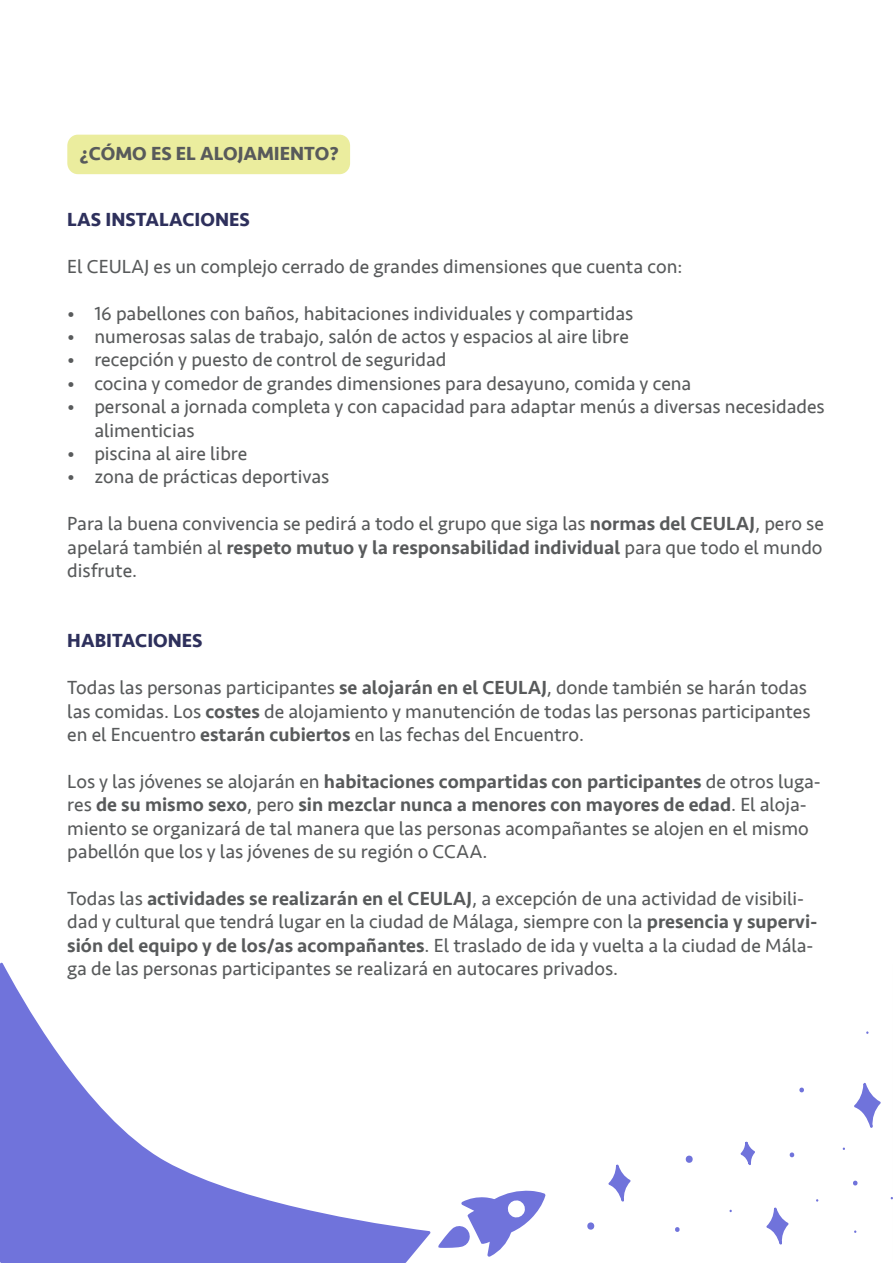
<style>
.page{position:relative;width:893px;height:1263px;background:#fff}
.page>*{position:absolute;margin:0;border:0;box-sizing:border-box;transform-origin:0 0}
.t1{font:19.5px/23.4px "Seravek";color:#585a5b}
.t2{font:700 19.5px "Seravek";color:#2e305c}
.t3{font:700 19.5px "Seravek";color:#585a5b}
.s1{font-weight:500}
</style>
<div class="page">
<svg style="left:438px;top:1190px;width:108px;height:67px"></svg>
<svg style="left:0;top:962px;width:431px;height:301px"></svg>
<svg style="left:854px;top:1082px;width:27px;height:46px"></svg>
<svg style="left:766px;top:1207px;width:23px;height:38px"></svg>
<svg style="left:740px;top:1141px;width:15px;height:24px"></svg>
<svg style="left:608px;top:1164px;width:23px;height:38px"></svg>
<svg style="left:685px;top:1155px;width:8px;height:8px"></svg>
<svg style="left:587px;top:1222px;width:8px;height:7px"></svg>
<svg style="left:799px;top:1087px;width:5px;height:5px"></svg>
<svg style="left:853px;top:1181px;width:5px;height:4px"></svg>
<svg style="left:789px;top:1152px;width:6px;height:5px"></svg>
<svg style="left:675px;top:1227px;width:5px;height:5px"></svg>
<div style="left:67px;top:135px;width:283px;height:39px;background:#ebed9e;border-radius:11px"></div>
<p class="t3" style="left:79px;top:137px;width:261px">¿CÓMO ES EL ALOJAMIENTO?</p>
<p class="t2" style="left:67px;top:204px;width:184px">LAS INSTALACIONES</p>
<p class="t1" style="left:67px;top:255px;width:617px">El CEULAJ es un complejo cerrado de grandes dimensiones que cuenta con:</p>
<p class="t1" style="left:67px;top:301px;width:568px">• 16 pabellones con baños, habitaciones individuales y compartidas</p>
<p class="t1" style="left:67px;top:325px;width:563px">• numerosas salas de trabajo, salón de actos y espacios al aire libre</p>
<p class="t1" style="left:67px;top:348px;width:381px">• recepción y puesto de control de seguridad</p>
<p class="t1" style="left:67px;top:372px;width:626px">• cocina y comedor de grandes dimensiones para desayuno, comida y cena</p>
<p class="t1" style="left:94px;top:395px;width:732px;text-indent:-27px">• personal a jornada completa y con capacidad para adaptar menús a diversas necesidades alimenticias</p>
<p class="t1" style="left:67px;top:442px;width:181px">• piscina al aire libre</p>
<p class="t1" style="left:67px;top:465px;width:263px">• zona de prácticas deportivas</p>
<p class="t1" style="left:67px;top:512px;width:758px;text-align:justify">Para la buena convivencia se pedirá a todo el grupo que siga las <span class="s1">normas del CEULAJ</span>, pero se apelará también al <span class="s1">respeto mutuo y la responsabilidad individual</span> para que todo el mundo disfrute.</p>
<p class="t2" style="left:67px;top:625px;width:137px">HABITACIONES</p>
<p class="t1" style="left:67px;top:676px;width:745px">Todas las personas participantes <span class="s1">se alojarán en el CEULAJ</span>, donde también se harán todas las comidas. Los <span class="s1">costes</span> de alojamiento y manutención de todas las personas participantes en el Encuentro <span class="s1">estarán cubiertos</span> en las fechas del Encuentro.</p>
<p class="t1" style="left:67px;top:769px;width:755px">Los y las jóvenes se alojarán en <span class="s1">habitaciones compartidas con participantes</span> de otros luga&shy;res <span class="s1">de su mismo sexo</span>, pero <span class="s1">sin mezclar nunca a menores con mayores de edad</span>. El aloja&shy;miento se organizará de tal manera que las personas acompañantes se alojen en el mismo pabellón que los y las jóvenes de su región o CCAA.</p>
<p class="t1" style="left:67px;top:886px;width:752px">Todas las <span class="s1">actividades se realizarán en el CEULAJ</span>, a excepción de una actividad de visibili&shy;dad y cultural que tendrá lugar en la ciudad de Málaga, siempre con la <span class="s1">presencia y supervi&shy;sión del equipo y de los/as acompañantes</span>. El traslado de ida y vuelta a la ciudad de Mála&shy;ga de las personas participantes se realizará en autocares privados.</p>
</div>
